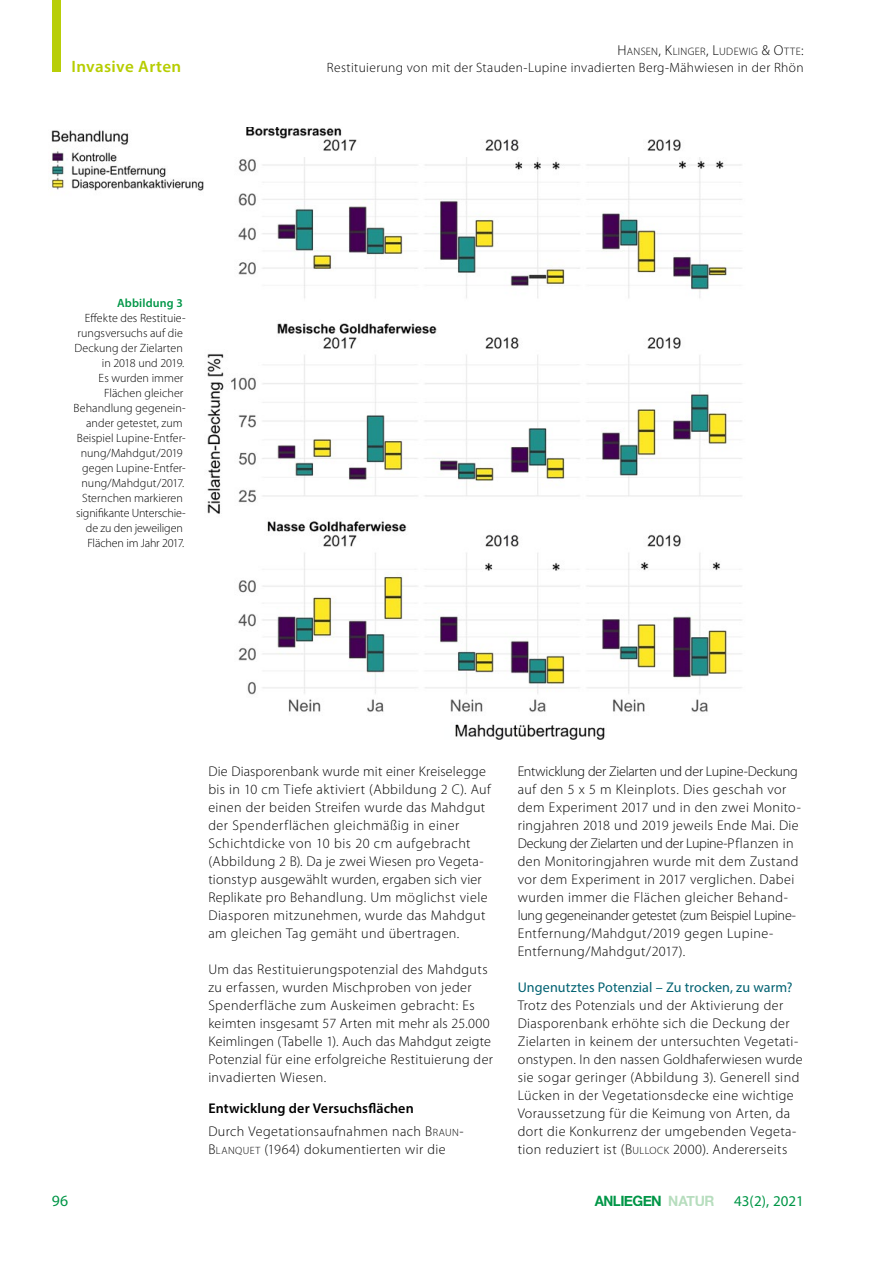
<style>
.page{position:relative;width:893px;height:1263px;background:#fff}
.page>*{position:absolute;margin:0;border:0;box-sizing:border-box;transform-origin:0 0}
.t1{font:600 16.5px "Myriad Pro";letter-spacing:.02em;color:#b6cd00}
.t2{font:15.75px "Myriad Pro";color:#009647}
.t3{font:15px "Myriad Pro";color:#009647}
.t4{font:700 14.25px "Helvetica Neue";letter-spacing:-.035em;color:#009647;scale:.94 1}
.P__Fließtext_2Sp{font:300 14.1px/18px "Myriad Pro";letter-spacing:.025em;color:#000}
.H2__Subline_Fliess{font:14.1px "Myriad Pro";letter-spacing:.005em;color:#006171}
.H1__Headline_Fliess{font:600 14.1px "Myriad Pro";letter-spacing:.01em;color:#000}
.t5{font:300 13.5px "Myriad Pro";letter-spacing:.025em;color:#000}
.Bildlegende_rechtsbü{font:300 12px/15px "Myriad Pro";letter-spacing:.005em;color:#000;text-align:right}
.Bildlegende_headline{font:600 12px "Myriad Pro";letter-spacing:.01em;color:#009647}
.t6{font:300 10.8px "Myriad Pro";letter-spacing:.035em;color:#000}
.s1{font-size:14.4px}
.s2{font-style:inherit}
.s3{font-size:10.65px}
.s4{color:rgb(111 188 125/.5)}
</style>
<div class="page">
<img style="left:207px;top:128px;width:535px;height:612px">
<img style="left:51px;top:130px;width:152px;height:61px">
<div style="left:52px;top:0;width:8px;height:71px;background:#b8ce08"></div>
<p class="t6" style="left:618px;top:45px;width:188px"><span class="s1">H</span>ANSEN<span class="s1">, K</span>LINGER<span class="s1">, L</span>UDEWIG <span class="s1">&amp; O</span>TTE<span class="s1">:</span></p>
<p class="t1" style="left:71px;top:55px;width:111px">Invasive Arten</p>
<p class="t5" style="left:327px;top:59px;width:478px">Restituierung von mit der Stauden-Lupine invadierten Berg-Mähwiesen in der Rhön</p>
<p class="Bildlegende_headline" style="left:117px;top:296px;width:67px">Abbildung 3</p>
<p class="Bildlegende_rechtsbü" style="left:74px;top:311px;width:114px">Effekte des Restituie&shy;rungsversuchs auf die<br>Deckung der Zielarten in 2018 und 2019.<br>Es wurden immer<br>Flächen gleicher<br>Behandlung gegenein&shy;ander getestet, zum<br>Beispiel Lupine-Entfer&shy;nung/Mahdgut/2019 gegen Lupine-Entfer&shy;nung/Mahdgut/2017.<br>Sternchen markieren signifikante Unterschie&shy;de zu den jeweiligen<br>Flächen im Jahr 2017.</p>
<p class="P__Fließtext_2Sp" style="left:208px;top:762px;width:284px">Die Diasporenbank wurde mit einer Kreiselegge bis in 10 cm Tiefe aktiviert (Abbildung 2 C). Auf einen der beiden Streifen wurde das Mahdgut der Spenderflächen gleichmäßig in einer Schichtdicke von 10 bis 20 cm aufgebracht (Abbildung 2 B). Da je zwei Wiesen pro Vegeta&shy;tionstyp ausgewählt wurden, ergaben sich vier Replikate pro Behandlung. Um möglichst viele Diasporen mitzunehmen, wurde das Mahdgut am gleichen Tag gemäht und übertragen.</p>
<p class="P__Fließtext_2Sp" style="left:208px;top:960px;width:286px">Um das Restituierungspotenzial des Mahdguts zu erfassen, wurden Mischproben von jeder Spenderfläche zum Auskeimen gebracht: Es keimten insgesamt 57 Arten mit mehr als 25.000<br>Keimlingen (Tabelle 1). Auch das Mahdgut zeigte Potenzial für eine erfolgreiche Restituierung der invadierten Wiesen.</p>
<h1 class="H1__Headline_Fliess" style="left:208px;top:1099px;width:207px">Entwicklung der Versuchsflächen</h1>
<p class="P__Fließtext_2Sp" style="left:208px;top:1122px;width:257px">Durch Vegetationsaufnahmen nach <span class="s2">B</span><span class="s3">RAUN</span><span class="s2">-<br>B</span><span class="s3">LANQUET</span> (1964) dokumentierten wir die</p>
<p class="P__Fließtext_2Sp" style="left:518px;top:762px;width:285px">Entwicklung der Zielarten und der Lupine-Deckung auf den 5 x 5 m Kleinplots. Dies geschah vor dem Experiment 2017 und in den zwei Monito&shy;ringjahren 2018 und 2019 jeweils Ende Mai. Die Deckung der Zielarten und der Lupine-Pflanzen in den Monitoringjahren wurde mit dem Zustand vor dem Experiment in 2017 verglichen. Dabei wurden immer die Flächen gleicher Behand&shy;lung gegeneinander getestet (zum Beispiel Lupine-Entfernung/Mahdgut/2019 gegen Lupine-Entfernung/Mahdgut/2017).</p>
<h2 class="H2__Subline_Fliess" style="left:518px;top:978px;width:276px">Ungenutztes Potenzial – Zu trocken, zu warm?</h2>
<p class="P__Fließtext_2Sp" style="left:518px;top:996px;width:286px">Trotz des Potenzials und der Aktivierung der Diasporenbank erhöhte sich die Deckung der Zielarten in keinem der untersuchten Vegetati&shy;onstypen. In den nassen Goldhaferwiesen wurde sie sogar geringer (Abbildung 3). Generell sind Lücken in der Vegetationsdecke eine wichtige Voraussetzung für die Keimung von Arten, da dort die Konkurrenz der umgebenden Vegeta&shy;tion reduziert ist (<span class="s2">B</span><span class="s3">ULLOCK</span> 2000). Andererseits</p>
<p class="t4" style="left:595px;top:1189px;width:129px">ANLIEGEN <span class="s4">NATUR</span></p>
<p class="t2" style="left:52px;top:1191px;width:18px">96</p>
<p class="t3" style="left:734px;top:1191px;width:71px">43(2), 2021</p>
</div>
